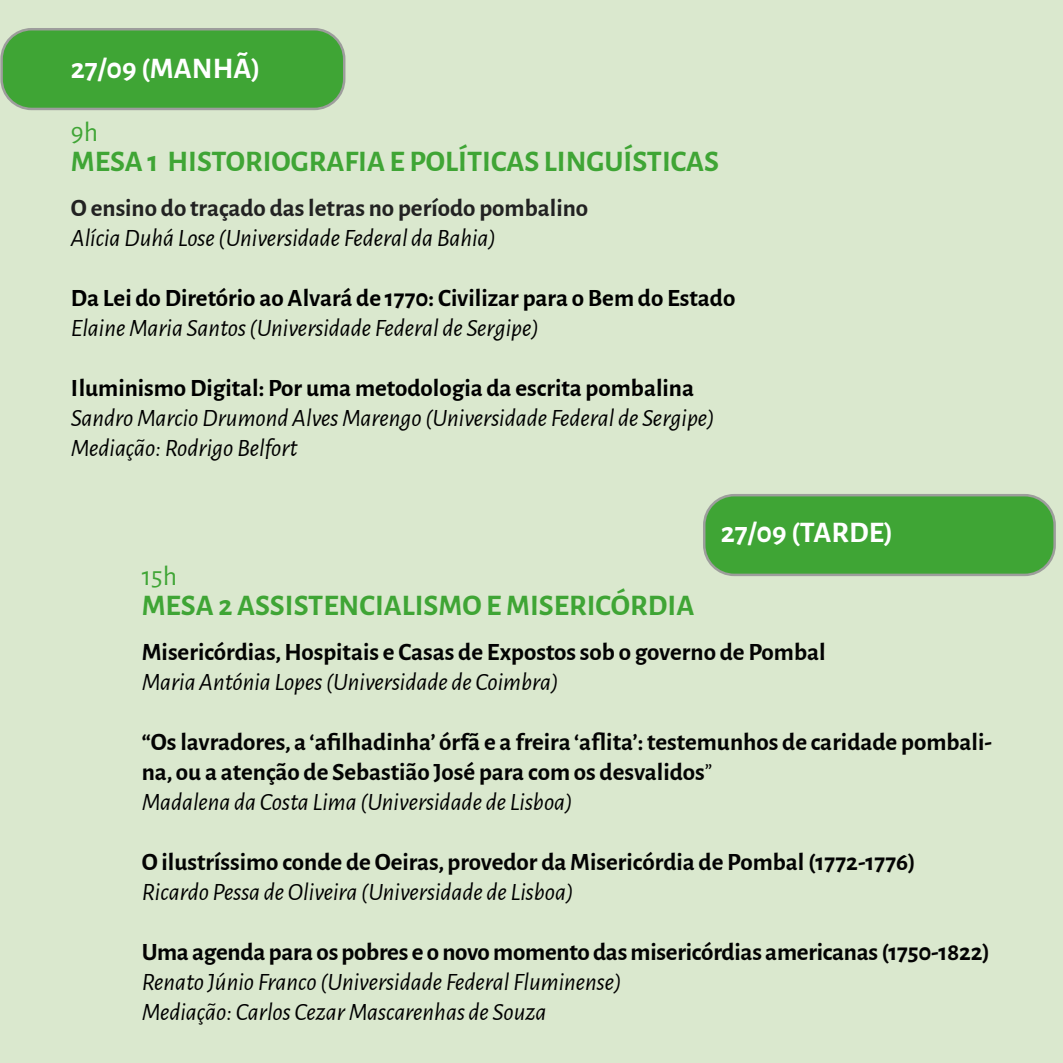
<style>
.page{position:relative;width:1063px;height:1063px;background:#dae8ce}
.page>*{position:absolute;margin:0;border:0;box-sizing:border-box;transform-origin:0 0}
.t1{font:700 30px "Alegreya Sans";color:#3fa535}
.t2{font:700 30px "Alegreya Sans";color:#fff}
.t3{font:27.5px "Alegreya Sans";color:#3fa535}
.t4{font:700 25px/30px "Alegreya Sans";color:#030303}
.t5{font:italic 25px/30px "Alegreya Sans";color:#000}
.t6{font:700 25px "Alegreya Sans";color:#000}
.t7{font:700 25px "Alegreya Sans";color:#222}
.s1{font-weight:400}
.s2{font-weight:400;font-style:italic;color:#000}
</style>
<div class="page">
<div style="left:2px;top:29px;width:342px;height:80px;background:#3fa535;border-radius:30px"></div>
<div style="left:0;top:28px;width:345px;height:82px;border:2px solid #9d9d9c;border-radius:30px"></div>
<div style="left:704px;top:495px;width:351px;height:80px;background:#3fa535;border-radius:30px"></div>
<div style="left:703px;top:494px;width:353px;height:82px;border:2px solid #9d9d9c;border-radius:30px"></div>
<p class="t2" style="left:71px;top:46px;width:191px">27/09 (MANHÃ)</p>
<p class="t3" style="left:71px;top:113px;width:29px">9h</p>
<p class="t1" style="left:71px;top:139px;width:650px">MESA 1 HISTORIOGRAFIA E POLÍTICAS LINGUÍSTICAS</p>
<p class="t7" style="left:71px;top:190px;width:519px">O ensino do traçado das letras no período pombalino</p>
<p class="t5" style="left:71px;top:222px;width:426px">Alícia Duhá Lose (Universidade Federal da Bahia)</p>
<p class="t6" style="left:71px;top:280px;width:666px">Da Lei do Diretório ao Alvará de 1770: Civilizar para o Bem do Estado</p>
<p class="t5" style="left:71px;top:312px;width:469px">Elaine Maria Santos (Universidade Federal de Sergipe)</p>
<p class="t6" style="left:71px;top:370px;width:625px">Iluminismo Digital: Por uma metodologia da escrita pombalina</p>
<p class="t5" style="left:71px;top:402px;width:645px">Sandro Marcio Drumond Alves Marengo (Universidade Federal de Sergipe)<br>Mediação: Rodrigo Belfort</p>
<p class="t2" style="left:721px;top:510px;width:174px">27/09 (TARDE)</p>
<p class="t3" style="left:142px;top:557px;width:37px">15h</p>
<p class="t1" style="left:142px;top:583px;width:554px">MESA 2 ASSISTENCIALISMO E MISERICÓRDIA</p>
<p class="t4" style="left:142px;top:635px;width:685px">Misericórdias, Hospitais e Casas de Expostos sob o governo de Pombal</p>
<p class="t5" style="left:142px;top:666px;width:418px">Maria Antónia Lopes (Universidade de Coimbra)</p>
<p class="t4" style="left:142px;top:725px;width:852px">“Os lavradores, a ‘afilhadinha’ órfã e a freira ‘aflita’: testemunhos de caridade pombali&shy;na, ou a atenção de Sebastião José para com os desvalidos<span class="s1">”<br></span><span class="s2">Madalena da Costa Lima (Universidade de Lisboa)</span></p>
<p class="t4" style="left:142px;top:845px;width:775px">O ilustríssimo conde de Oeiras, provedor da Misericórdia de Pombal (1772-1776)</p>
<p class="t5" style="left:142px;top:876px;width:433px">Ricardo Pessa de Oliveira (Universidade de Lisboa)</p>
<p class="t4" style="left:142px;top:935px;width:849px">Uma agenda para os pobres e o novo momento das misericórdias americanas (1750-1822)</p>
<p class="t5" style="left:142px;top:966px;width:481px">Renato Júnio Franco (Universidade Federal Fluminense)<br>Mediação: Carlos Cezar Mascarenhas de Souza</p>
</div>
